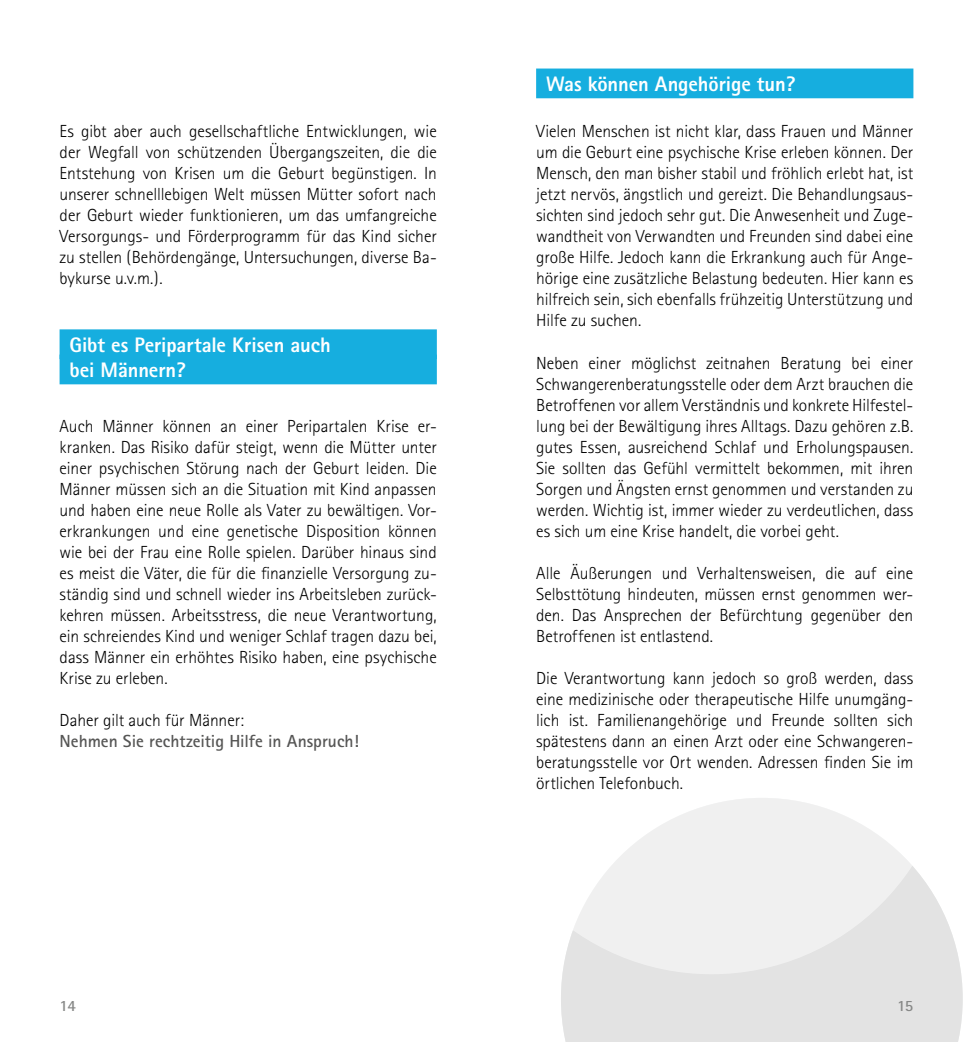
<style>
.page{position:relative;width:973px;height:1042px;background:#fff}
.page>*{position:absolute;margin:0;border:0;box-sizing:border-box;transform-origin:0 0}
.t1{font:800 21px/25.2px "Rotis Sans Serif";letter-spacing:-.005em;color:#fff}
.t2{font:300 17.5px/21px "Rotis Sans Serif";color:#000;text-align:justify}
.t3{font:700 17.5px "Rotis Sans Serif";color:#565655}
.t4{font:700 15.75px "Rotis Sans Serif";color:#868786}
</style>
<div class="page">
<div style="left:561px;top:866px;width:401px;height:176px;background:#e3e3e3"></div>
<div style="left:471px;top:494px;width:480px;height:480px;background:linear-gradient(to right,#fdfdfd,#fbfbfb);border-radius:50%"></div>
<div style="left:60px;top:329px;width:377px;height:30px;background:#16aedf"></div>
<div style="left:60px;top:355px;width:377px;height:29px;background:#16aedf"></div>
<div style="left:536px;top:69px;width:377px;height:29px;background:#16aedf"></div>
<p class="t2" style="left:60px;top:121px;width:379px">Es gibt aber auch gesellschaftliche Entwicklungen, wie der Wegfall von schützenden Übergangszeiten, die die Entstehung von Krisen um die Geburt begünstigen. In unserer schnelllebigen Welt müssen Mütter sofort nach der Geburt wieder funktionieren, um das umfangreiche Versorgungs- und Förderprogramm für das Kind sicher zu stellen (Behördengänge, Untersuchungen, diverse Ba&shy;bykurse u.v.m.).</p>
<p class="t1" style="left:69px;top:332px;width:263px">Gibt es Peripartale Krisen auch bei Männern?</p>
<p class="t2" style="left:60px;top:415px;width:379px">Auch Männer können an einer Peripartalen Krise er&shy;kranken. Das Risiko dafür steigt, wenn die Mütter unter einer psychischen Störung nach der Geburt leiden. Die Männer müssen sich an die Situation mit Kind anpassen und haben eine neue Rolle als Vater zu bewältigen. Vor&shy;erkrankungen und eine genetische Disposition können wie bei der Frau eine Rolle spielen. Darüber hinaus sind es meist die Väter, die für die finanzielle Versorgung zu&shy;ständig sind und schnell wieder ins Arbeitsleben zurück&shy;kehren müssen. Arbeitsstress, die neue Verantwortung, ein schreiendes Kind und weniger Schlaf tragen dazu bei, dass Männer ein erhöhtes Risiko haben, eine psychische Krise zu erleben.</p>
<p class="t2" style="left:60px;top:709px;width:186px">Daher gilt auch für Männer:</p>
<p class="t3" style="left:60px;top:729px;width:301px">Nehmen Sie rechtzeitig Hilfe in Anspruch!</p>
<p class="t1" style="left:546px;top:71px;width:251px">Was können Angehörige tun?</p>
<p class="t2" style="left:536px;top:121px;width:379px">Vielen Menschen ist nicht klar, dass Frauen und Männer um die Geburt eine psychische Krise erleben können. Der Mensch, den man bisher stabil und fröhlich erlebt hat, ist jetzt nervös, ängstlich und gereizt. Die Behandlungsaus&shy;sichten sind jedoch sehr gut. Die Anwesenheit und Zuge&shy;wandtheit von Verwandten und Freunden sind dabei eine große Hilfe. Jedoch kann die Erkrankung auch für Ange&shy;hörige eine zusätzliche Belastung bedeuten. Hier kann es hilfreich sein, sich ebenfalls frühzeitig Unterstützung und Hilfe zu suchen.</p>
<p class="t2" style="left:536px;top:352px;width:379px">Neben einer möglichst zeitnahen Beratung bei einer Schwangerenberatungsstelle oder dem Arzt brauchen die Betroffenen vor allem Verständnis und konkrete Hilfestel&shy;lung bei der Bewältigung ihres Alltags. Dazu gehören z.B. gutes Essen, ausreichend Schlaf und Erholungspausen.<br>Sie sollten das Gefühl vermittelt bekommen, mit ihren Sorgen und Ängsten ernst genommen und verstanden zu werden. Wichtig ist, immer wieder zu verdeutlichen, dass es sich um eine Krise handelt, die vorbei geht.</p>
<p class="t2" style="left:536px;top:562px;width:379px">Alle Äußerungen und Verhaltensweisen, die auf eine Selbsttötung hindeuten, müssen ernst genommen wer&shy;den. Das Ansprechen der Befürchtung gegenüber den Betroffenen ist entlastend.</p>
<p class="t2" style="left:536px;top:667px;width:379px">Die Verantwortung kann jedoch so groß werden, dass eine medizinische oder therapeutische Hilfe unumgäng&shy;lich ist. Familienangehörige und Freunde sollten sich spätestens dann an einen Arzt oder eine Schwangeren&shy;beratungsstelle vor Ort wenden. Adressen finden Sie im örtlichen Telefonbuch.</p>
<p class="t4" style="left:60px;top:995px;width:18px">14</p>
<p class="t4" style="left:896px;top:995px;width:18px">15</p>
</div>
